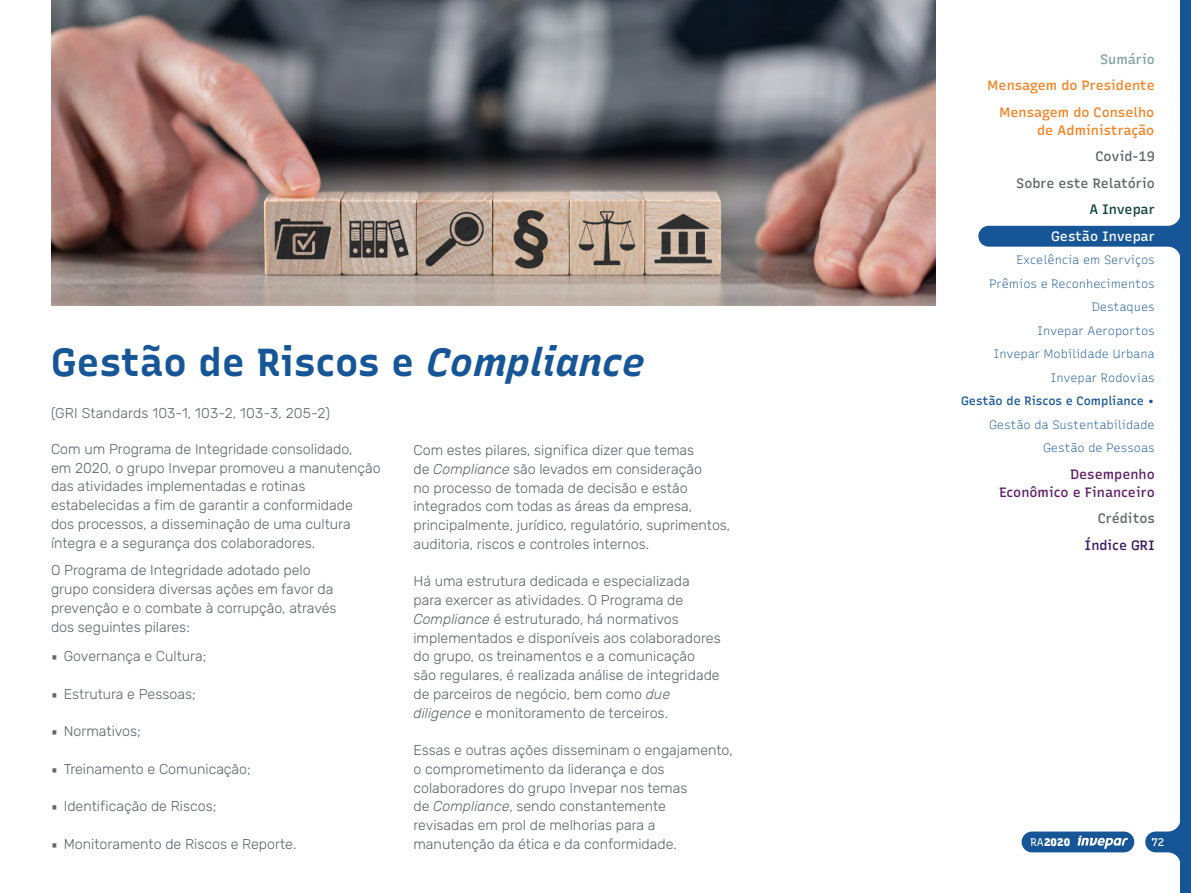
<style>
.page{position:relative;width:1191px;height:893px;background:#fff}
.page>*{position:absolute;margin:0;border:0;box-sizing:border-box;transform-origin:0 0}
.t1{font:300 39px "Recursive Sans Linear";color:#165696}
.t2{font:300 14.25px/18.8px "Rubik";color:#60636c}
.t3{font:300 13.5px/26.5px "Recursive Sans Linear";color:#f48222;text-align:right}
.t4{font:300 13.5px/26.5px "Recursive Sans Linear";color:#60636c;text-align:right}
.t5{font:300 13.5px/18px "Recursive Sans Linear";color:#601e69;text-align:right}
.t6{font:300 13.5px "Recursive Sans Linear";color:#fff}
.t7{font:300 13.5px "Recursive Sans Linear";color:#361461}
.t8{font:300 13.5px "Recursive Sans Linear";letter-spacing:-.005em;color:#0b433a}
.t9{font:300 13.5px "Recursive Sans Linear";color:#80a19c}
.t10{font:300 12px/23.5px "Recursive Sans Linear";color:#165696;text-align:right}
.t11{font:300 10.95px "Recursive Sans Linear";letter-spacing:.01em;color:#fff}
.s1{font-family:"Titillium";font-weight:700;font-size:15px}
.s2{font-style:italic}
</style>
<div class="page">
<div style="left:1180px;top:0;width:11px;height:893px;background:#165696"></div>
<div style="left:1021px;top:831px;width:113px;height:21px;background:#165696;border-radius:10px"></div>
<svg style="left:1077px;top:836px;width:51px;height:13px"></svg>
<svg style="left:1145px;top:823px;width:35px;height:38px"></svg>
<svg style="left:978px;top:217px;width:202px;height:39px"></svg>
<img style="left:51px;top:0;width:884px;height:305px">
<h1 class="t1" style="left:51px;top:332px;width:595px">Gestão de Riscos e Compliance</h1>
<p class="t2" style="left:51px;top:404px;width:280px">(GRI Standards 103-1, 103-2, 103-3, 205-2)</p>
<p class="t2" style="left:51px;top:440px;width:331px">Com um Programa de Integridade consolidado,<br>em 2020, o grupo Invepar promoveu a manutenção das atividades implementadas e rotinas estabelecidas a fim de garantir a conformidade<br>dos processos, a disseminação de uma cultura íntegra e a segurança dos colaboradores.</p>
<p class="t2" style="left:51px;top:561px;width:287px">O Programa de Integridade adotado pelo grupo considera diversas ações em favor da prevenção e o combate à corrupção, através dos seguintes pilares:</p>
<p class="t2" style="left:51px;top:647px;width:157px"><span class="s1">•</span> Governança e Cultura;</p>
<p class="t2" style="left:51px;top:685px;width:146px"><span class="s1">•</span> Estrutura e Pessoas;</p>
<p class="t2" style="left:51px;top:722px;width:91px"><span class="s1">•</span> Normativos;</p>
<p class="t2" style="left:51px;top:760px;width:201px"><span class="s1">•</span> Treinamento e Comunicação;</p>
<p class="t2" style="left:51px;top:797px;width:167px"><span class="s1">•</span> Identificação de Riscos;</p>
<p class="t2" style="left:51px;top:835px;width:247px"><span class="s1">•</span> Monitoramento de Riscos e Reporte.</p>
<p class="t2" style="left:413px;top:441px;width:318px">Com estes pilares, significa dizer que temas<br>de <span class="s2">Compliance</span> são levados em consideração<br>no processo de tomada de decisão e estão integrados com todas as áreas da empresa, principalmente, jurídico, regulatório, suprimentos, auditoria, riscos e controles internos.</p>
<p class="t2" style="left:413px;top:572px;width:309px">Há uma estrutura dedicada e especializada para exercer as atividades. O Programa de <span class="s2">Compliance</span> é estruturado, há normativos implementados e disponíveis aos colaboradores do grupo, os treinamentos e a comunicação são regulares, é realizada análise de integridade de parceiros de negócio, bem como <span class="s2">due diligence</span> e monitoramento de terceiros.</p>
<p class="t2" style="left:413px;top:741px;width:321px">Essas e outras ações disseminam o engajamento, o comprometimento da liderança e dos colaboradores do grupo Invepar nos temas<br>de <span class="s2">Compliance</span>, sendo constantemente<br>revisadas em prol de melhorias para a manutenção da ética e da conformidade.</p>
<p class="t9" style="left:1100px;top:49px;width:56px">Sumário</p>
<p class="t3" style="left:987px;top:72px;width:169px">Mensagem do Presidente<br>Mensagem do Conselho</p>
<p class="t3" style="left:1037px;top:116px;width:119px">de Administração</p>
<p class="t4" style="left:1016px;top:143px;width:140px">Covid-19<br>Sobre este Relatório</p>
<p class="t8" style="left:1089px;top:199px;width:67px">A Invepar</p>
<p class="t6" style="left:1051px;top:226px;width:105px">Gestão Invepar</p>
<p class="t10" style="left:961px;top:248px;width:195px">Excelência em Serviços<br>Prêmios e Reconhecimentos<br>Destaques<br>Invepar Aeroportos<br>Invepar Mobilidade Urbana<br>Invepar Rodovias<br>Gestão de Riscos e Compliance •<br>Gestão da Sustentabilidade<br>Gestão de Pessoas</p>
<p class="t5" style="left:999px;top:465px;width:157px">Desempenho<br>Econômico e Financeiro</p>
<p class="t4" style="left:1097px;top:505px;width:58px">Créditos</p>
<p class="t7" style="left:1084px;top:535px;width:72px">Índice GRI</p>
<p class="t11" style="left:1030px;top:833px;width:41px">RA2020</p>
<p class="t11" style="left:1151px;top:833px;width:14px">72</p>
</div>
